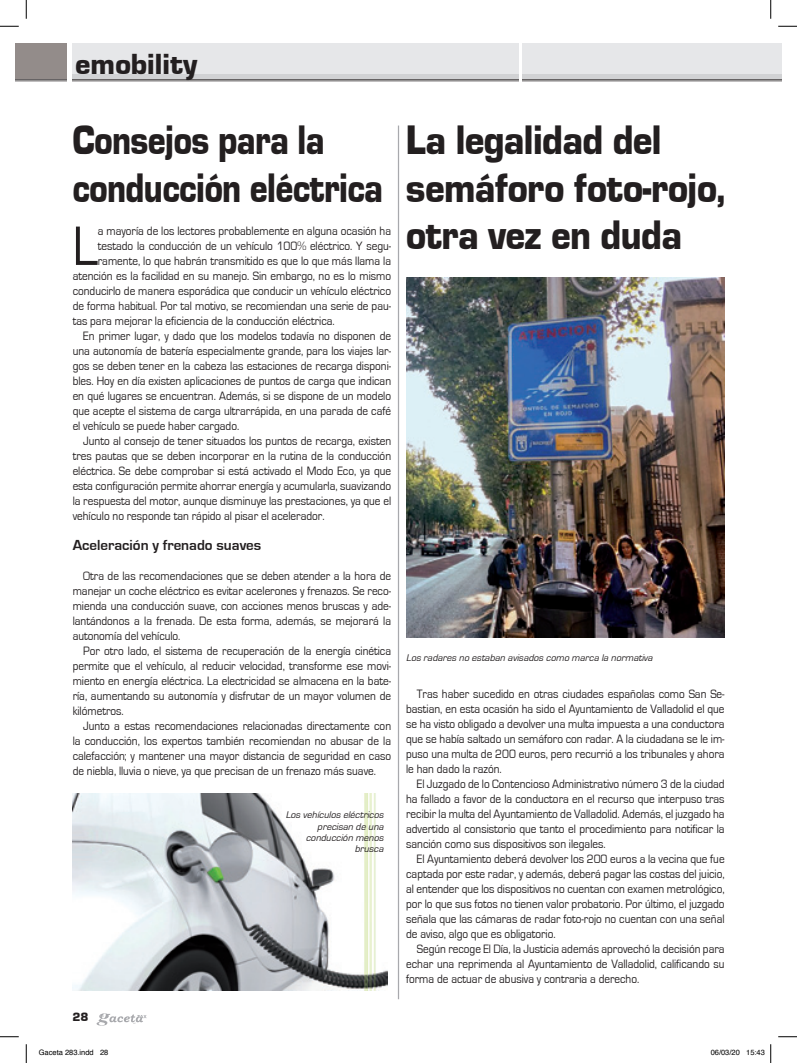
<style>
.page{position:relative;width:797px;height:1063px;background:#fff}
.page>*{position:absolute;margin:0;border:0;box-sizing:border-box;transform-origin:0 0}
.t1{font:57.5px "Eurostile";color:#231f20;scale:.9 1}
.t2{font:42.5px/47.5px "Eurostile Black DTC";letter-spacing:-.015em;color:#231f20;scale:.9 1}
.t3{font:42.5px/47.5px "Eurostile Black DTC";letter-spacing:-.015em;color:#231f20;scale:.82 1}
.t4{font:30px "Eurostile Black DTC";color:#231f20}
.t5{font:700 15px "Eurostile";color:#231f20}
.t6{font:12.5px/15px "Eurostile";color:#231f20;text-align:justify;scale:.9 1}
.t7{font:12.5px "Eurostile Black DTC";color:#231f20}
.t8{font:italic 10px/11.2px "Eurostile";color:#231f20;text-align:right}
.t9{font:7.5px "Helvetica";color:#000}
</style>
<div class="page">
<img style="left:73px;top:793px;width:315px;height:197px">
<img style="left:406px;top:278px;width:318px;height:359px">
<hr style="left:398px;top:125px;width:1px;height:874px;background:#a8a9ad">
<svg style="left:72px;top:79px;width:446px;height:3px"></svg>
<svg style="left:522px;top:79px;width:248px;height:3px"></svg>
<div style="left:72px;top:43px;width:446px;height:32px;background:#e6e7e9"></div>
<svg style="left:16px;top:79px;width:51px;height:3px"></svg>
<div style="left:16px;top:43px;width:51px;height:36px;background:#938c8a"></div>
<div style="left:522px;top:43px;width:248px;height:32px;background:#e6e7e9"></div>
<div style="left:522px;top:74px;width:248px;height:5px;background:#d1d2d4"></div>
<div style="left:72px;top:74px;width:446px;height:5px;background:#d1d2d4"></div>
<svg style="left:771px;top:79px;width:10px;height:3px"></svg>
<div style="left:770px;top:43px;width:11px;height:32px;background:#e6e7e9"></div>
<div style="left:770px;top:74px;width:11px;height:5px;background:#d1d2d4"></div>
<svg style="left:96px;top:1013px;width:50px;height:12px"></svg>
<svg style="left:0;top:25px;width:19px;height:2px"></svg>
<svg style="left:778px;top:25px;width:19px;height:2px"></svg>
<svg style="left:0;top:1036px;width:19px;height:1px"></svg>
<svg style="left:778px;top:1036px;width:19px;height:1px"></svg>
<svg style="left:25px;top:0;width:2px;height:19px"></svg>
<svg style="left:25px;top:1044px;width:2px;height:18px"></svg>
<svg style="left:770px;top:0;width:1px;height:19px"></svg>
<svg style="left:770px;top:1044px;width:1px;height:18px"></svg>
<h3 class="t4" style="left:75px;top:47px;width:123px">emobility</h3>
<h2 class="t3" style="left:72px;top:116px;width:380px">Consejos para la conducción eléctrica</h2>
<h1 class="t1" style="left:73px;top:215px;width:29px">L</h1>
<p class="t6" style="left:98px;top:223px;width:327px">a mayoría de los lectores probablemente en alguna ocasión ha</p>
<p class="t6" style="left:98px;top:238px;width:327px">testado la conducción de un vehículo 100% eléctrico. Y segu-</p>
<p class="t6" style="left:98px;top:253px;width:327px">ramente, lo que habrán transmitido es que lo que más llama la</p>
<p class="t6" style="left:73px;top:268px;width:355px">atención es la facilidad en su manejo. Sin embargo, no es lo mismo</p>
<p class="t6" style="left:73px;top:283px;width:355px">conducirlo de manera esporádica que conducir un vehículo eléctrico</p>
<p class="t6" style="left:73px;top:298px;width:355px">de forma habitual. Por tal motivo, se recomiendan una serie de pau-</p>
<p class="t6" style="left:73px;top:313px;width:293px">tas para mejorar la eficiencia de la conducción eléctrica.</p>
<p class="t6" style="left:83px;top:328px;width:343px">En primer lugar, y dado que los modelos todavía no disponen de</p>
<p class="t6" style="left:73px;top:343px;width:355px">una autonomía de batería especialmente grande, para los viajes lar-</p>
<p class="t6" style="left:73px;top:358px;width:355px">gos se deben tener en la cabeza las estaciones de recarga disponi-</p>
<p class="t6" style="left:73px;top:373px;width:355px">bles. Hoy en día existen aplicaciones de puntos de carga que indican</p>
<p class="t6" style="left:73px;top:388px;width:355px">en qué lugares se encuentran. Además, si se dispone de un modelo</p>
<p class="t6" style="left:73px;top:403px;width:355px">que acepte el sistema de carga ultrarrápida, en una parada de café</p>
<p class="t6" style="left:73px;top:418px;width:186px">el vehículo se puede haber cargado.</p>
<p class="t6" style="left:83px;top:433px;width:343px">Junto al consejo de tener situados los puntos de recarga, existen</p>
<p class="t6" style="left:73px;top:448px;width:355px">tres pautas que se deben incorporar en la rutina de la conducción</p>
<p class="t6" style="left:73px;top:463px;width:355px">eléctrica. Se debe comprobar si está activado el Modo Eco, ya que</p>
<p class="t6" style="left:73px;top:478px;width:355px">esta configuración permite ahorrar energía y acumularla, suavizando</p>
<p class="t6" style="left:73px;top:493px;width:355px">la respuesta del motor, aunque disminuye las prestaciones, ya que el</p>
<p class="t6" style="left:73px;top:508px;width:281px">vehículo no responde tan rápido al pisar el acelerador.</p>
<p class="t5" style="left:73px;top:537px;width:190px">Aceleración y frenado suaves</p>
<p class="t6" style="left:73px;top:568px;width:355px;text-indent:11px">Otra de las recomendaciones que se deben atender a la hora de manejar un coche eléctrico es evitar acelerones y frenazos. Se reco&shy;mienda una conducción suave, con acciones menos bruscas y ade&shy;lantándonos a la frenada. De esta forma, además, se mejorará la autonomía del vehículo.</p>
<p class="t6" style="left:73px;top:643px;width:355px;text-indent:11px">Por otro lado, el sistema de recuperación de la energía cinética permite que el vehículo, al reducir velocidad, transforme ese movi&shy;miento en energía eléctrica. La electricidad se almacena en la bate&shy;ría, aumentando su autonomía y disfrutar de un mayor volumen de kilómetros.</p>
<p class="t6" style="left:73px;top:718px;width:355px;text-indent:11px">Junto a estas recomendaciones relacionadas directamente con la conducción, los expertos también recomiendan no abusar de la calefacción; y mantener una mayor distancia de seguridad en caso de niebla, lluvia o nieve, ya que precisan de un frenazo más suave.</p>
<p class="t8" style="left:286px;top:809px;width:102px">Los vehículos eléctricos precisan de una conducción menos brusca</p>
<h2 class="t2" style="left:406px;top:116px;width:357px">La legalidad del semáforo foto-rojo, otra vez en duda</h2>
<p class="t8" style="left:406px;top:652px;width:250px">Los radares no estaban avisados como marca la normativa</p>
<p class="t6" style="left:406px;top:686px;width:355px;text-indent:11px">Tras haber sucedido en otras ciudades españolas como San Se&shy;bastian, en esta ocasión ha sido el Ayuntamiento de Valladolid el que se ha visto obligado a devolver una multa impuesta a una conductora que se había saltado un semáforo con radar. A la ciudadana se le im&shy;puso una multa de 200 euros, pero recurrió a los tribunales y ahora le han dado la razón.</p>
<p class="t6" style="left:406px;top:776px;width:355px;text-indent:11px">El Juzgado de lo Contencioso Administrativo número 3 de la ciudad ha fallado a favor de la conductora en el recurso que interpuso tras recibir la multa del Ayuntamiento de Valladolid. Además, el juzgado ha advertido al consistorio que tanto el procedimiento para notificar la sanción como sus dispositivos son ilegales.</p>
<p class="t6" style="left:406px;top:851px;width:355px;text-indent:11px">El Ayuntamiento deberá devolver los 200 euros a la vecina que fue captada por este radar, y además, deberá pagar las costas del juicio, al entender que los dispositivos no cuentan con examen metrológico, por lo que sus fotos no tienen valor probatorio. Por último, el juzgado señala que las cámaras de radar foto-rojo no cuentan con una señal de aviso, algo que es obligatorio.</p>
<p class="t6" style="left:406px;top:941px;width:355px;text-indent:11px">Según recoge El Día, la Justicia además aprovechó la decisión para echar una reprimenda al Ayuntamiento de Valladolid, calificando su forma de actuar de abusiva y contraria a derecho.</p>
<p class="t7" style="left:72px;top:1010px;width:17px">28</p>
<p class="t9" style="left:39px;top:1046px;width:71px">Gaceta 283.indd 28</p>
<p class="t9" style="left:710px;top:1046px;width:56px">06/03/20 15:43</p>
</div>
